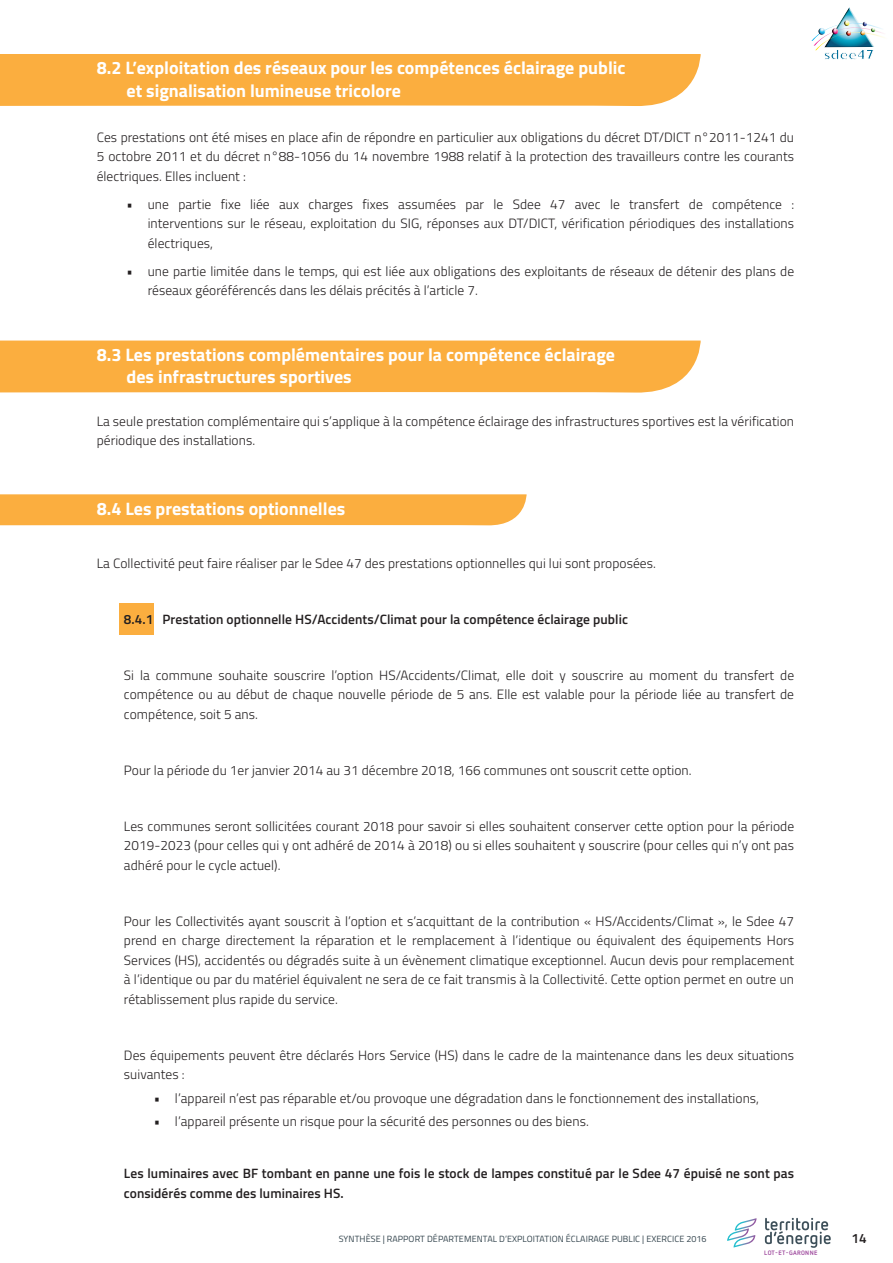
<style>
.page{position:relative;width:893px;height:1263px;background:#fff}
.page>*{position:absolute;margin:0;border:0;box-sizing:border-box;transform-origin:0 0}
.t1{font:700 18px/22.5px "Titillium";color:#fff}
.t2{font:300 13.5px/19.5px "Titillium";letter-spacing:.005em;color:#231f20;text-align:justify}
.t3{font:600 13.5px/19.5px "Titillium";letter-spacing:.005em;color:#231f20}
.t4{font:9px "Titillium";letter-spacing:.01em;color:#33444d}
.t5{font:700 6.3px "Netto OT";letter-spacing:.05em;color:#983e97}
</style>
<div class="page">
<svg style="left:727px;top:1218px;width:29px;height:29px"></svg>
<svg style="left:765px;top:1218px;width:66px;height:30px"></svg>
<img style="left:841px;top:7px;width:16px;height:13px">
<svg style="left:811px;top:20px;width:74px;height:40px"></svg>
<div style="left:119px;top:603px;width:35px;height:31px;background:#fbae3f"></div>
<div style="left:0;top:54px;width:701px;height:52px;background:#fbae3f"></div>
<div style="left:0;top:341px;width:701px;height:52px;background:#fbae3f"></div>
<svg style="left:0;top:494px;width:527px;height:32px;background:#fbb248"></svg>
<p class="t1" style="left:126px;top:56px;width:500px;text-indent:-30px">8.2 L’exploitation des réseaux pour les compétences éclairage public et signalisation lumineuse tricolore</p>
<p class="t2" style="left:97px;top:127px;width:699px">Ces prestations ont été mises en place afin de répondre en particulier aux obligations du décret DT/DICT n°2011-1241 du 5 octobre 2011 et du décret n°88-1056 du 14 novembre 1988 relatif à la protection des travailleurs contre les courants électriques. Elles incluent :</p>
<p class="t2" style="left:148px;top:194px;width:648px;text-indent:-21px">• une partie fixe liée aux charges fixes assumées par le Sdee 47 avec le transfert de compétence : interventions sur le réseau, exploitation du SIG, réponses aux DT/DICT, vérification périodiques des installations électriques,</p>
<p class="t2" style="left:148px;top:261px;width:648px;text-indent:-21px">• une partie limitée dans le temps, qui est liée aux obligations des exploitants de réseaux de détenir des plans de réseaux géoréférencés dans les délais précités à l’article 7.</p>
<p class="t1" style="left:126px;top:342px;width:490px;text-indent:-30px">8.3 Les prestations complémentaires pour la compétence éclairage des infrastructures sportives</p>
<p class="t2" style="left:97px;top:411px;width:699px">La seule prestation complémentaire qui s’applique à la compétence éclairage des infrastructures sportives est la vérification périodique des installations.</p>
<p class="t1" style="left:97px;top:496px;width:250px">8.4 Les prestations optionnelles</p>
<p class="t2" style="left:97px;top:553px;width:561px">La Collectivité peut faire réaliser par le Sdee 47 des prestations optionnelles qui lui sont proposées.</p>
<p class="t3" style="left:124px;top:608px;width:505px">8.4.1 Prestation optionnelle HS/Accidents/Climat pour la compétence éclairage public</p>
<p class="t2" style="left:124px;top:664px;width:672px">Si la commune souhaite souscrire l’option HS/Accidents/Climat, elle doit y souscrire au moment du transfert de compétence ou au début de chaque nouvelle période de 5 ans. Elle est valable pour la période liée au transfert de compétence, soit 5 ans.</p>
<p class="t2" style="left:124px;top:759px;width:569px">Pour la période du 1er janvier 2014 au 31 décembre 2018, 166 communes ont souscrit cette option.</p>
<p class="t2" style="left:124px;top:815px;width:672px">Les communes seront sollicitées courant 2018 pour savoir si elles souhaitent conserver cette option pour la période 2019-2023 (pour celles qui y ont adhéré de 2014 à 2018) ou si elles souhaitent y souscrire (pour celles qui n’y ont pas adhéré pour le cycle actuel).</p>
<p class="t2" style="left:124px;top:910px;width:672px">Pour les Collectivités ayant souscrit à l’option et s’acquittant de la contribution « HS/Accidents/Climat », le Sdee 47 prend en charge directement la réparation et le remplacement à l’identique ou équivalent des équipements Hors Services (HS), accidentés ou dégradés suite à un évènement climatique exceptionnel. Aucun devis pour remplacement à l’identique ou par du matériel équivalent ne sera de ce fait transmis à la Collectivité. Cette option permet en outre un rétablissement plus rapide du service.</p>
<p class="t2" style="left:124px;top:1044px;width:672px">Des équipements peuvent être déclarés Hors Service (HS) dans le cadre de la maintenance dans les deux situations suivantes :</p>
<p class="t2" style="left:154px;top:1087px;width:607px">• l’appareil n’est pas réparable et/ou provoque une dégradation dans le fonctionnement des installations,</p>
<p class="t2" style="left:154px;top:1111px;width:437px">• l’appareil présente un risque pour la sécurité des personnes ou des biens.</p>
<p class="t3" style="left:124px;top:1163px;width:672px">Les luminaires avec BF tombant en panne une fois le stock de lampes constitué par le Sdee 47 épuisé ne sont pas considérés comme des luminaires HS.</p>
<p class="t4" style="left:339px;top:1232px;width:369px">SYNTHÈSE | RAPPORT DÉPARTEMENTAL D’EXPLOITATION ÉCLAIRAGE PUBLIC | EXERCICE 2016</p>
<p class="t3" style="left:851px;top:1228px;width:17px">14</p>
<p class="t5" style="left:764px;top:1248px;width:55px">LOT-ET-GARONNE</p>
</div>
